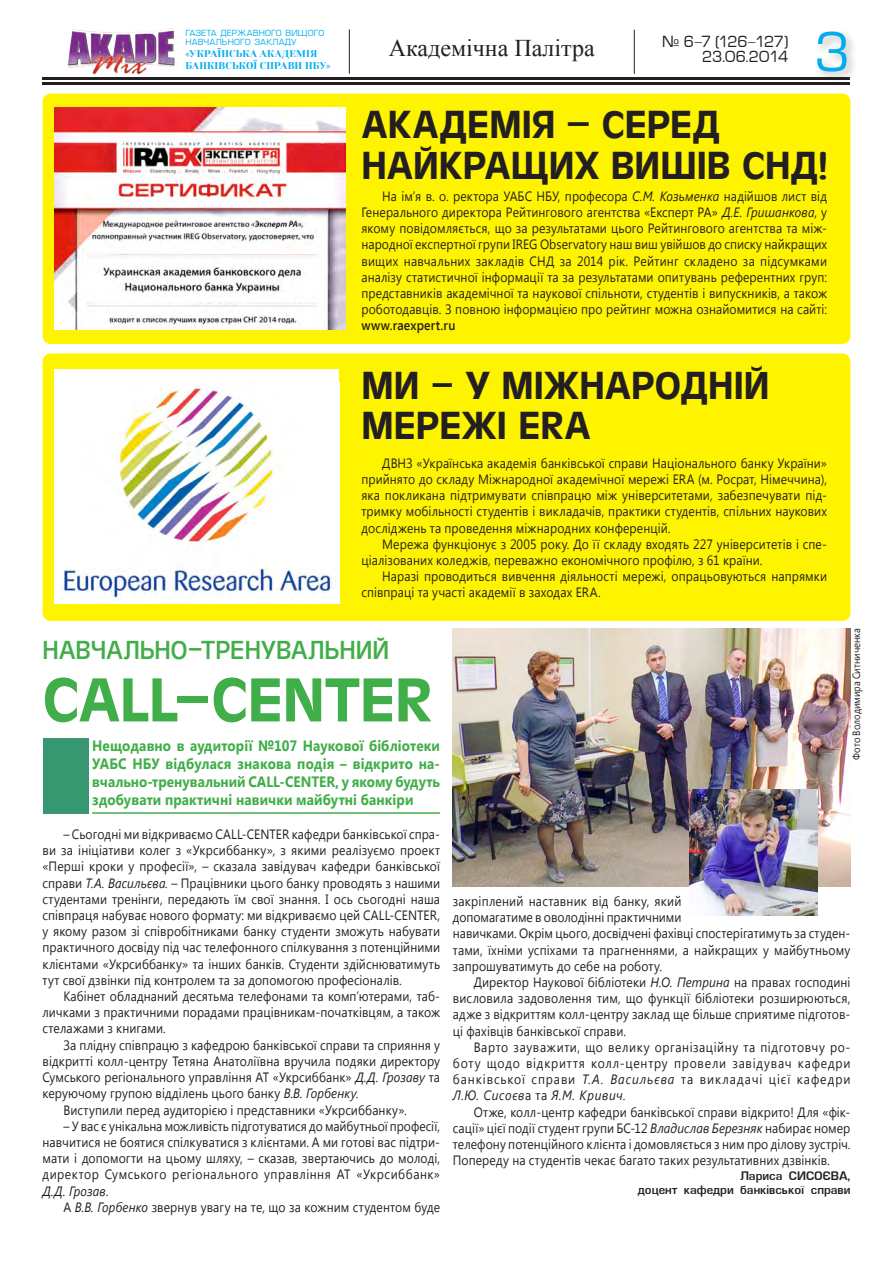
<style>
.page{position:relative;width:893px;height:1263px;background:#fff}
.page>*{position:absolute;margin:0;border:0;box-sizing:border-box;transform-origin:0 0}
.t1{font:700 64.5px "Oliver";letter-spacing:-.005em;color:#40ae49}
.t2{font:52.5px "Europe";color:#00aeef}
.t3{font:700 40.5px/40.5px "Oliver";color:#231f20}
.t4{font:27px "Oliver";letter-spacing:-.005em;color:#40ae49}
.t5{font:24px "Times New Roman";color:#231f20}
.t6{font:700 15px/18px "Segoe UI";letter-spacing:.005em;color:#40ae49;text-align:justify;scale:.9 1}
.t7{font:15px/15px "Europe";letter-spacing:-.03em;color:#231f20;text-align:right}
.t8{font:13.5px/16.2px "Segoe UI";letter-spacing:.005em;color:#231f20;text-align:justify;scale:.9 1}
.t9{font:600 13.5px "Segoe UI";letter-spacing:.015em;color:#231f20;scale:.9 1}
.t10{font:700 12px/14.4px "Evropa";color:#231f20;text-align:right}
.t11{font:10.5px "Segoe UI";letter-spacing:-.005em;color:#231f20;scale:.9 1}
.t12{font:9.9px/12px "Yeseva One";letter-spacing:.02em;color:#00aeef}
.t13{font:8.25px/9px "Europe";letter-spacing:.02em;color:#00aeef}
.s1{font-style:italic}
</style>
<div class="page">
<div style="left:813px;top:28px;width:45px;height:55px;background:#231f20;opacity:.3"></div>
<img style="left:67px;top:29px;width:107px;height:46px">
<hr style="left:43px;top:77px;width:807px;height:3px;background:#231f20">
<hr style="left:43px;top:83px;width:807px;height:2px;background:#231f20">
<hr style="left:349px;top:29px;width:1px;height:45px;background:#231f20">
<hr style="left:634px;top:30px;width:1px;height:44px;background:#231f20">
<div style="left:43px;top:94px;width:807px;height:250px;background:#fff400;border-radius:9px"></div>
<div style="left:43px;top:353px;width:807px;height:268px;background:#fff400;border-radius:9px"></div>
<hr style="left:92px;top:812px;width:348px;height:2px;background:#40ae49">
<img style="left:55px;top:107px;width:290px;height:222px">
<div style="left:55px;top:369px;width:284px;height:234px;background:#fff"></div>
<img style="left:61px;top:386px;width:272px;height:212px">
<img style="left:453px;top:628px;width:397px;height:259px">
<div style="left:43px;top:739px;width:45px;height:75px;background:#379771"></div>
<img style="left:690px;top:790px;width:128px;height:126px">
<p class="t13" style="left:185px;top:29px;width:140px">ГАЗЕТА ДЕРЖАВНОГО ВИЩОГО<br>НАВЧАЛЬНОГО ЗАКЛАДУ</p>
<p class="t12" style="left:185px;top:48px;width:147px">«УКРАЇНСЬКА АКАДЕМІЯ<br>БАНКIВСЬКОЇ СПРАВИ НБУ»</p>
<h3 class="t5" style="left:389px;top:32px;width:207px">Академічна Палітра</h3>
<p class="t7" style="left:662px;top:34px;width:128px">№ 6-7 (126-127)<br>23.06.2014</p>
<h2 class="t2" style="left:814px;top:25px;width:38px">3</h2>
<h3 class="t3" style="left:361px;top:104px;width:468px">АКАДЕМІЯ – СЕРЕД<br>НАЙКРАЩИХ ВИШІВ СНД!</h3>
<p class="t8" style="left:361px;top:187px;width:519px;text-indent:21px">На ім’я в. о. ректора УАБС НБУ, професора <span class="s1">С.М. Козьменка</span> надійшов лист від Генерального директора Рейтингового агентства «Експерт РА» <span class="s1">Д.Е. Гришанкова</span>, у якому повідомляється, що за результатами цього Рейтингового агентства та між&shy;народної експертної групи IREG Observatory наш виш увійшов до списку найкращих вищих навчальних закладів CНД за 2014 рік. Рейтинг складено за підсумками аналізу статистичної інформації та за результатами опитувань референтних груп: представників академічної та наукової спільноти, студентів і випускників, а також роботодавців. З повною інформацією про рейтинг можна ознайомитися на сайті:</p>
<p class="t9" style="left:361px;top:316px;width:106px">www.raexpert.ru</p>
<h3 class="t3" style="left:361px;top:365px;width:410px">МИ - У МІЖНАРОДНІЙ<br>МЕРЕЖІ ERA</h3>
<p class="t8" style="left:361px;top:454px;width:519px;text-indent:21px">ДВНЗ «Українська академія банківської справи Національного банку України» прийнято до складу Міжнародної академічної мережі ERA (м. Росрат, Німеччина), яка покликана підтримувати співпрацю між університетами, забезпечувати під&shy;тримку мобільності студентів і викладачів, практики студентів, спільних наукових досліджень та проведення міжнародних конференцій.</p>
<p class="t8" style="left:361px;top:535px;width:519px;text-indent:21px">Мережа функціонує з 2005 року. До її складу входять 227 університетів і спе&shy;ціалізованих коледжів, переважно економічного профілю, з 61 країни.</p>
<p class="t8" style="left:361px;top:568px;width:519px;text-indent:21px">Наразі проводиться вивчення діяльності мережі, опрацьовуються напрямки співпраці та участі академії в заходах ERA.</p>
<h3 class="t4" style="left:43px;top:636px;width:348px">НАВЧАЛЬНО-ТРЕНУВАЛЬНИЙ</h3>
<h1 class="t1" style="left:43px;top:668px;width:391px">CALL-CENTER</h1>
<p class="t6" style="left:92px;top:735px;width:388px">Нещодавно в аудиторії №107 Наукової бібліотеки УАБС НБУ відбулася знакова подія – відкрито на&shy;вчально-тренувальний CALL-CENTER, у якому будуть здобувати практичні навички майбутні банкіри</p>
<p class="t8" style="left:43px;top:825px;width:443px;text-indent:21px">– Сьогодні ми відкриваємо CALL-CENTER кафедри банківської спра&shy;ви за ініціативи колег з «Укрсиббанку», з якими реалізуємо проект «Перші кроки у професії», – сказала завідувач кафедри банківської справи <span class="s1">Т.А. Васильєва.</span> – Працівники цього банку проводять з нашими студентами тренінги, передають їм свої знання. І ось сьогодні наша співпраця набуває нового формату: ми відкриваємо цей CALL-CENTER, у якому разом зі співробітниками банку студенти зможуть набувати практичного досвіду під час телефонного спілкування з потенційними клієнтами «Укрсиббанку» та інших банків. Студенти здійснюватимуть тут свої дзвінки під контролем та за допомогою професіоналів.</p>
<p class="t8" style="left:43px;top:987px;width:443px;text-indent:21px">Кабінет обладнаний десятьма телефонами та комп’ютерами, таб&shy;личками з практичними порадами працівникам-початківцям, а також стелажами з книгами.</p>
<p class="t8" style="left:63px;top:1036px;width:420px">За плідну співпрацю з кафедрою банківської справи та сприяння у</p>
<p class="t8" style="left:43px;top:1052px;width:443px">відкритті колл-центру Тетяна Анатоліївна вручила подяки директору</p>
<p class="t8" style="left:43px;top:1068px;width:443px">Сумського регіонального управління АТ «Укрсиббанк» <span class="s1">Д.Д. Грозаву</span> та</p>
<p class="t8" style="left:43px;top:1085px;width:353px">керуючому групою відділень цього банку <span class="s1">В.В. Горбенку</span>.</p>
<p class="t8" style="left:63px;top:1101px;width:383px">Виступили перед аудиторією і представники «Укрсиббанку».</p>
<p class="t8" style="left:43px;top:1117px;width:443px;text-indent:21px">– У вас є унікальна можливість підготуватися до майбутньої професії, навчитися не боятися спілкуватися з клієнтами. А ми готові вас підтри&shy;мати і допомогти на цьому шляху, – сказав, звертаючись до молоді, директор Сумського регіонального управління АТ «Укрсиббанк» <span class="s1">Д.Д. Грозав</span>.</p>
<p class="t8" style="left:63px;top:1198px;width:420px">А <span class="s1">В.В. Горбенко</span> звернув увагу на те, що за кожним студентом буде</p>
<p class="t11" style="left:849px;top:760px;width:147px;rotate:-90deg">Фото Володимира Ситниченка</p>
<p class="t8" style="left:453px;top:892px;width:443px;text-align:left">закріплений наставник від банку, який<br>допомагатиме в оволодінні практичними<br>навичками. Окрім цього, досвідчені фахівці спостерігатимуть за студен&shy;тами, їхніми успіхами та прагненнями, а найкращих у майбутньому запрошуватимуть до себе на роботу.</p>
<p class="t8" style="left:453px;top:973px;width:443px;text-indent:21px">Директор Наукової бібліотеки <span class="s1">Н.О. Петрина</span> на правах господині висловила задоволення тим, що функції бібліотеки розширюються, адже з відкриттям колл-центру заклад ще більше сприятиме підготов&shy;ці фахівців банківської справи.</p>
<p class="t8" style="left:453px;top:1038px;width:443px;text-indent:21px">Варто зауважити, що велику організаційну та підготовчу ро&shy;боту щодо відкриття колл-центру провели завідувач кафедри банківської справи <span class="s1">Т.А. Васильєва</span> та викладачі цієї кафедри <span class="s1">Л.Ю. Сисоєв</span>а та <span class="s1">Я.М. Кривич</span>.</p>
<p class="t8" style="left:453px;top:1103px;width:443px;text-indent:21px">Отже, колл-центр кафедри банківської справи відкрито! Для «фік&shy;сації» цієї події студент групи БС-12 <span class="s1">Владислав Березняк</span> набирає номер телефону потенційного клієнта і домовляється з ним про ділову зустріч.<br>Попереду на студентів чекає багато таких результативних дзвінків.</p>
<p class="t10" style="left:638px;top:1168px;width:214px">Лариса СИСОЄВА,<br>доцент кафедри банківської справи</p>
</div>
